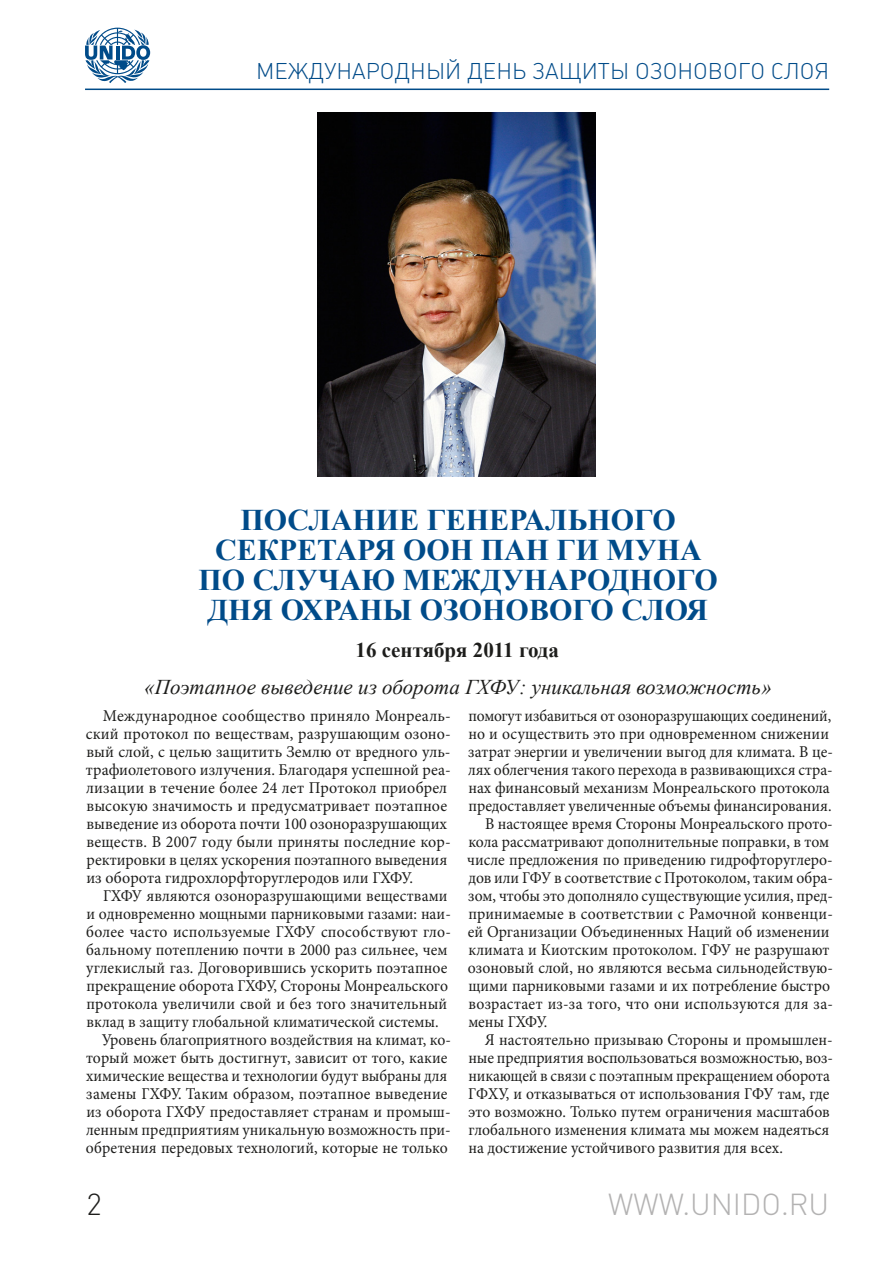
<style>
.page{position:relative;width:893px;height:1263px;background:#fff}
.page>*{position:absolute;margin:0;border:0;box-sizing:border-box;transform-origin:0 0}
.t1{font:700 30px/30px "Times New Roman";color:#004b89;text-align:center}
.t2{font:30px "Plumb Light C";color:#b3b2b2}
.t3{font:30px "Plumb Light C";color:#1d1d1b}
.t4{font:22.5px "Plumb Light C";color:#004b89}
.t5{font:italic 21px "Times New Roman";color:#1d1d1b}
.t6{font:700 21px "Times New Roman";color:#1d1d1b}
.t7{font:16.5px/18px "Minion Pro";color:#1d1d1b;scale:.95 1}
.t8{font:16.5px/18px "Minion Pro";color:#1d1d1b}
.t9{font:16.5px "Minion Pro";color:#1d1d1b;scale:.94 1}
</style>
<div class="page">
<hr style="left:85px;top:89px;width:744px;height:1px;background:#004b89">
<svg style="left:85px;top:28px;width:65px;height:55px"></svg>
<img style="left:318px;top:113px;width:277px;height:364px">
<h2 class="t4" style="left:256px;top:58px;width:575px">Международный день защиты озонового слоя</h2>
<h1 class="t1" style="left:198px;top:504px;width:521px">ПОСЛАНИЕ ГЕНЕРАЛЬНОГО<br>СЕКРЕТАРЯ ООН ПАН ГИ МУНА<br>ПО СЛУЧАЮ МЕЖДУНАРОДНОГО<br>ДНЯ ОХРАНЫ ОЗОНОВОГО СЛОЯ</h1>
<p class="t6" style="left:355px;top:635px;width:205px">16 сентября 2011 года</p>
<p class="t5" style="left:144px;top:672px;width:629px">«Поэтапное выведение из оборота ГХФУ: уникальная возможность»</p>
<p class="t8" style="left:86px;top:706px;width:367px;text-indent:17px">Международное сообщество приняло Монреаль&shy;ский протокол по веществам, разрушающим озоно&shy;вый слой, с целью защитить Землю от вредного уль&shy;трафиолетового излучения. Благодаря успешной реа&shy;лизации в течение более 24 лет Протокол приобрел высокую значимость и предусматривает поэтапное выведение из оборота почти 100 озоноразрушающих веществ. В 2007 году были приняты последние кор&shy;ректировки в целях ускорения поэтапного выведения из оборота гидрохлорфторуглеродов или ГХФУ</p>
<p class="t9" style="left:468px;top:704px;width:387px">помогут избавиться от озоноразрушающих соединений,</p>
<p class="t7" style="left:468px;top:724px;width:381px">но и осуществить это при одновременном снижении</p>
<p class="t7" style="left:468px;top:742px;width:385px">затрат энергии и увеличении выгод для климата. В це-</p>
<p class="t7" style="left:468px;top:760px;width:385px">лях облегчения такого перехода в развивающихся стра-</p>
<p class="t7" style="left:468px;top:778px;width:382px">нах финансовый механизм Монреальского протокола</p>
<p class="t7" style="left:468px;top:796px;width:384px">предоставляет увеличенные объемы финансирования.</p>
<p class="t7" style="left:485px;top:814px;width:368px">В настоящее время Стороны Монреальского прото-</p>
<p class="t7" style="left:468px;top:832px;width:381px">кола рассматривают дополнительные поправки, в том</p>
<p class="t7" style="left:467px;top:850px;width:386px">числе предложения по приведению гидрофторуглеро-</p>
<p class="t7" style="left:468px;top:868px;width:68px">дов или ГФУ</p>
<p class="t7" style="left:468px;top:868px;width:386px;text-indent:86px">в соответствие с Протоколом, таким обра&shy;зом, чтобы это дополняло существующие усилия, пред&shy;принимаемые в соответствии с Рамочной конвенци&shy;ей Организации Объединенных Наций об изменении климата и Киотским протоколом. ГФУ</p>
<p class="t8" style="left:409px;top:868px;width:5px">.</p>
<p class="t7" style="left:103px;top:886px;width:12px">ГХФУ</p>
<p class="t7" style="left:86px;top:886px;width:385px;text-indent:60px">являются озоноразрушающими веществами и одновременно мощными парниковыми газами: наи&shy;более часто используемые ГХФУ</p>
<p class="t7" style="left:86px;top:922px;width:386px;text-indent:235px">способствуют гло&shy;бальному потеплению почти в 2000 раз сильнее, чем углекислый газ. Договорившись ускорить поэтапное прекращение оборота ГХФУ</p>
<p class="t7" style="left:468px;top:940px;width:386px;text-indent:267px">не разрушают озоновый слой, но являются весьма сильнодействую&shy;щими парниковыми газами и их потребление быстро возрастает из-за того, что они используются для за&shy;мены ГХФУ</p>
<p class="t7" style="left:544px;top:1012px;width:5px">.</p>
<p class="t7" style="left:485px;top:1030px;width:368px">Я настоятельно призываю Стороны и промышлен-</p>
<p class="t7" style="left:468px;top:1048px;width:385px">ные предприятия воспользоваться возможностью, воз-</p>
<p class="t9" style="left:468px;top:1064px;width:386px">никающей в связи с поэтапным прекращением оборота</p>
<p class="t7" style="left:468px;top:1084px;width:12px">ГФХУ</p>
<p class="t7" style="left:506px;top:1084px;width:263px">, и отказываться от использования ГФУ</p>
<p class="t7" style="left:273px;top:976px;width:185px">, Стороны Монреальского</p>
<p class="t7" style="left:86px;top:994px;width:381px">протокола увеличили свой и без того значительный</p>
<p class="t7" style="left:86px;top:1012px;width:372px">вклад в защиту глобальной климатической системы.</p>
<p class="t7" style="left:102px;top:1030px;width:369px">Уровень благоприятного воздействия на климат, ко-</p>
<p class="t7" style="left:86px;top:1048px;width:382px">торый может быть достигнут, зависит от того, какие</p>
<p class="t7" style="left:86px;top:1066px;width:381px">химические вещества и технологии будут выбраны для</p>
<p class="t7" style="left:86px;top:1084px;width:70px">замены ГХФУ</p>
<p class="t7" style="left:178px;top:1084px;width:285px">. Таким образом, поэтапное выведение</p>
<p class="t7" style="left:86px;top:1102px;width:96px">из оборота ГХФУ</p>
<p class="t7" style="left:468px;top:1084px;width:382px;text-align:justify;text-indent:309px">там, где это возможно. Только путем ограничения масштабов глобального изменения климата мы можем надеяться на достижение устойчивого развития для всех.</p>
<p class="t7" style="left:86px;top:1102px;width:386px;text-align:justify;text-indent:124px">предоставляет странам и промыш&shy;ленным предприятиям уникальную возможность при&shy;обретения передовых технологий, которые не только</p>
<h1 class="t3" style="left:86px;top:1187px;width:17px">2</h1>
<h1 class="t2" style="left:608px;top:1187px;width:223px">WWW.UNIDO.RU</h1>
</div>
